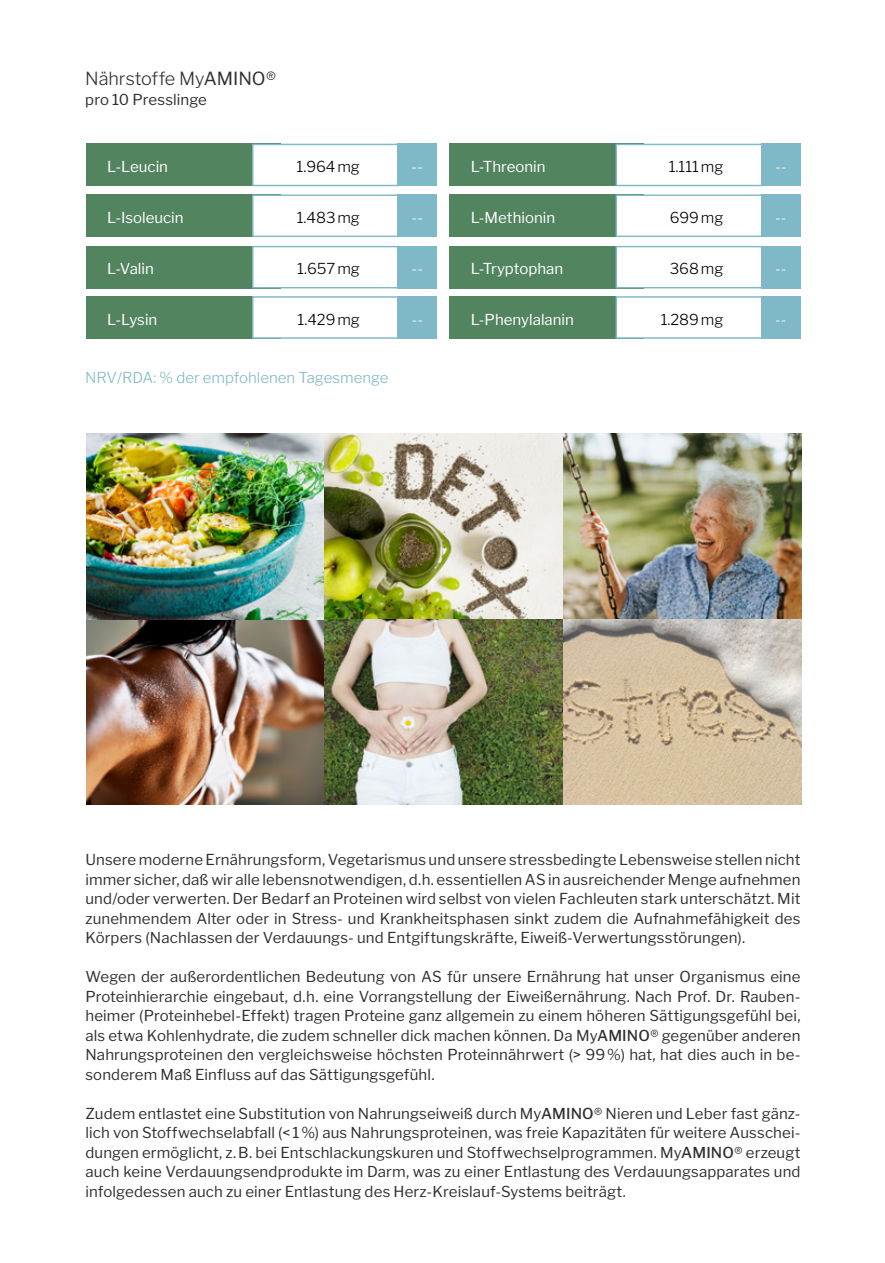
<style>
.page{position:relative;width:885px;height:1263px;background:#fff}
.page>*{position:absolute;margin:0;border:0;box-sizing:border-box;transform-origin:0 0}
.t1{font:300 18px "Libre Franklin";letter-spacing:-.005em;color:#2e2f2e}
.t2{font:15px/19.5px "Libre Franklin";letter-spacing:.005em;color:#2e2f2e;text-align:justify}
.t3{font:15px "Libre Franklin";color:#fff}
.t4{font:300 15px "Libre Franklin";color:#000}
.t5{font:300 15px "Libre Franklin";color:#7fb8c6}
.t6{font:300 15px "Libre Franklin";color:#fff}
.s1{font-weight:400}
.s2{font-weight:500}
</style>
<div class="page">
<div style="left:86px;top:144px;width:194px;height:42px;background:#538460"></div>
<div style="left:86px;top:194px;width:194px;height:43px;background:#538460"></div>
<div style="left:86px;top:246px;width:194px;height:42px;background:#538460"></div>
<div style="left:86px;top:296px;width:194px;height:43px;background:#538460"></div>
<div style="left:449px;top:144px;width:194px;height:42px;background:#538460"></div>
<div style="left:449px;top:194px;width:194px;height:43px;background:#538460"></div>
<div style="left:449px;top:246px;width:194px;height:42px;background:#538460"></div>
<div style="left:449px;top:296px;width:194px;height:43px;background:#538460"></div>
<div style="left:253px;top:144px;width:145px;height:41px;background:#fff"></div>
<div style="left:252px;top:144px;width:147px;height:42px;border:1px solid #7fb8c6"></div>
<div style="left:253px;top:195px;width:145px;height:41px;background:#fff"></div>
<div style="left:252px;top:194px;width:147px;height:43px;border:1px solid #7fb8c6"></div>
<div style="left:253px;top:247px;width:145px;height:41px;background:#fff"></div>
<div style="left:252px;top:246px;width:147px;height:42px;border:1px solid #7fb8c6"></div>
<div style="left:253px;top:297px;width:145px;height:41px;background:#fff"></div>
<div style="left:252px;top:296px;width:147px;height:43px;border:1px solid #7fb8c6"></div>
<div style="left:616px;top:144px;width:145px;height:41px;background:#fff"></div>
<div style="left:615px;top:144px;width:147px;height:42px;border:1px solid #7fb8c6"></div>
<div style="left:616px;top:195px;width:145px;height:41px;background:#fff"></div>
<div style="left:615px;top:194px;width:147px;height:43px;border:1px solid #7fb8c6"></div>
<div style="left:616px;top:247px;width:145px;height:41px;background:#fff"></div>
<div style="left:615px;top:246px;width:147px;height:42px;border:1px solid #7fb8c6"></div>
<div style="left:616px;top:297px;width:145px;height:41px;background:#fff"></div>
<div style="left:615px;top:296px;width:147px;height:43px;border:1px solid #7fb8c6"></div>
<div style="left:397px;top:144px;width:40px;height:42px;background:#7fb8c6"></div>
<div style="left:397px;top:194px;width:40px;height:43px;background:#7fb8c6"></div>
<div style="left:397px;top:246px;width:40px;height:42px;background:#7fb8c6"></div>
<div style="left:397px;top:296px;width:40px;height:43px;background:#7fb8c6"></div>
<div style="left:761px;top:144px;width:39px;height:42px;background:#7fb8c6"></div>
<div style="left:761px;top:194px;width:39px;height:43px;background:#7fb8c6"></div>
<div style="left:761px;top:246px;width:39px;height:42px;background:#7fb8c6"></div>
<div style="left:761px;top:296px;width:39px;height:43px;background:#7fb8c6"></div>
<img style="left:86px;top:434px;width:715px;height:370px">
<p class="t1" style="left:85px;top:68px;width:192px">Nährstoffe My<span class="s1">AMINO</span>®</p>
<p class="t2" style="left:85px;top:89px;width:123px">pro 10 Presslinge</p>
<p class="t3" style="left:107px;top:158px;width:62px">L-Leucin</p>
<p class="t3" style="left:107px;top:209px;width:78px">L-Isoleucin</p>
<p class="t3" style="left:107px;top:260px;width:48px">L-Valin</p>
<p class="t3" style="left:107px;top:310px;width:52px">L-Lysin</p>
<p class="t4" style="left:296px;top:158px;width:65px">1.964mg</p>
<p class="t4" style="left:296px;top:209px;width:65px">1.483mg</p>
<p class="t4" style="left:297px;top:260px;width:64px">1.657mg</p>
<p class="t4" style="left:297px;top:310px;width:64px">1.429mg</p>
<p class="t5" style="left:85px;top:369px;width:305px">NRV/RDA: % der empfohlenen Tagesmenge</p>
<p class="t6" style="left:411px;top:158px;width:13px">--</p>
<p class="t6" style="left:411px;top:209px;width:13px">--</p>
<p class="t6" style="left:411px;top:260px;width:13px">--</p>
<p class="t6" style="left:411px;top:310px;width:13px">--</p>
<p class="t3" style="left:471px;top:158px;width:76px">L-Threonin</p>
<p class="t3" style="left:471px;top:209px;width:86px">L-Methionin</p>
<p class="t3" style="left:471px;top:260px;width:94px">L-Tryptophan</p>
<p class="t3" style="left:471px;top:310px;width:105px">L-Phenylalanin</p>
<p class="t4" style="left:668px;top:158px;width:56px">1.111mg</p>
<p class="t4" style="left:669px;top:209px;width:55px">699mg</p>
<p class="t4" style="left:669px;top:260px;width:55px">368mg</p>
<p class="t4" style="left:660px;top:310px;width:64px">1.289mg</p>
<p class="t6" style="left:775px;top:158px;width:13px">--</p>
<p class="t6" style="left:775px;top:209px;width:13px">--</p>
<p class="t6" style="left:775px;top:260px;width:13px">--</p>
<p class="t6" style="left:775px;top:310px;width:13px">--</p>
<p class="t2" style="left:85px;top:850px;width:716px">Unsere moderne Ernährungsform, Vegetarismus und unsere stressbedingte Lebensweise stellen nicht immer sicher, daß wir alle lebensnotwendigen, d.h. essentiellen AS in ausreichender Menge aufnehmen und/oder verwerten. Der Bedarf an Proteinen wird selbst von vielen Fachleuten stark unterschätzt. Mit zunehmendem Alter oder in Stress- und Krankheitsphasen sinkt zudem die Aufnahmefähigkeit des Körpers (Nachlassen der Verdauungs- und Entgiftungskräfte, Eiweiß-Verwertungsstörungen).</p>
<p class="t2" style="left:85px;top:967px;width:716px">Wegen der außerordentlichen Bedeutung von AS für unsere Ernährung hat unser Organismus eine Proteinhierarchie eingebaut, d.h. eine Vorrangstellung der Eiweißernährung. Nach Prof. Dr. Rauben&shy;heimer (Proteinhebel-Effekt) tragen Proteine ganz allgemein zu einem höheren Sättigungsgefühl bei, als etwa Kohlenhydrate, die zudem schneller dick machen können. Da My<span class="s2">AMINO</span>® gegenüber anderen Nahrungsproteinen den vergleichsweise höchsten Proteinnährwert (&gt; 99%) hat, hat dies auch in be&shy;sonderem Maß Einfluss auf das Sättigungsgefühl.</p>
<p class="t2" style="left:85px;top:1103px;width:716px">Zudem entlastet eine Substitution von Nahrungseiweiß durch My<span class="s2">AMINO</span>® Nieren und Leber fast gänz&shy;lich von Stoffwechselabfall (&lt;1%) aus Nahrungsproteinen, was freie Kapazitäten für weitere Ausschei&shy;dungen ermöglicht, z.B. bei Entschlackungskuren und Stoffwechselprogrammen. My<span class="s2">AMINO</span>® erzeugt auch keine Verdauungsendprodukte im Darm, was zu einer Entlastung des Verdauungsapparates und infolgedessen auch zu einer Entlastung des Herz-Kreislauf-Systems beiträgt.</p>
</div>
